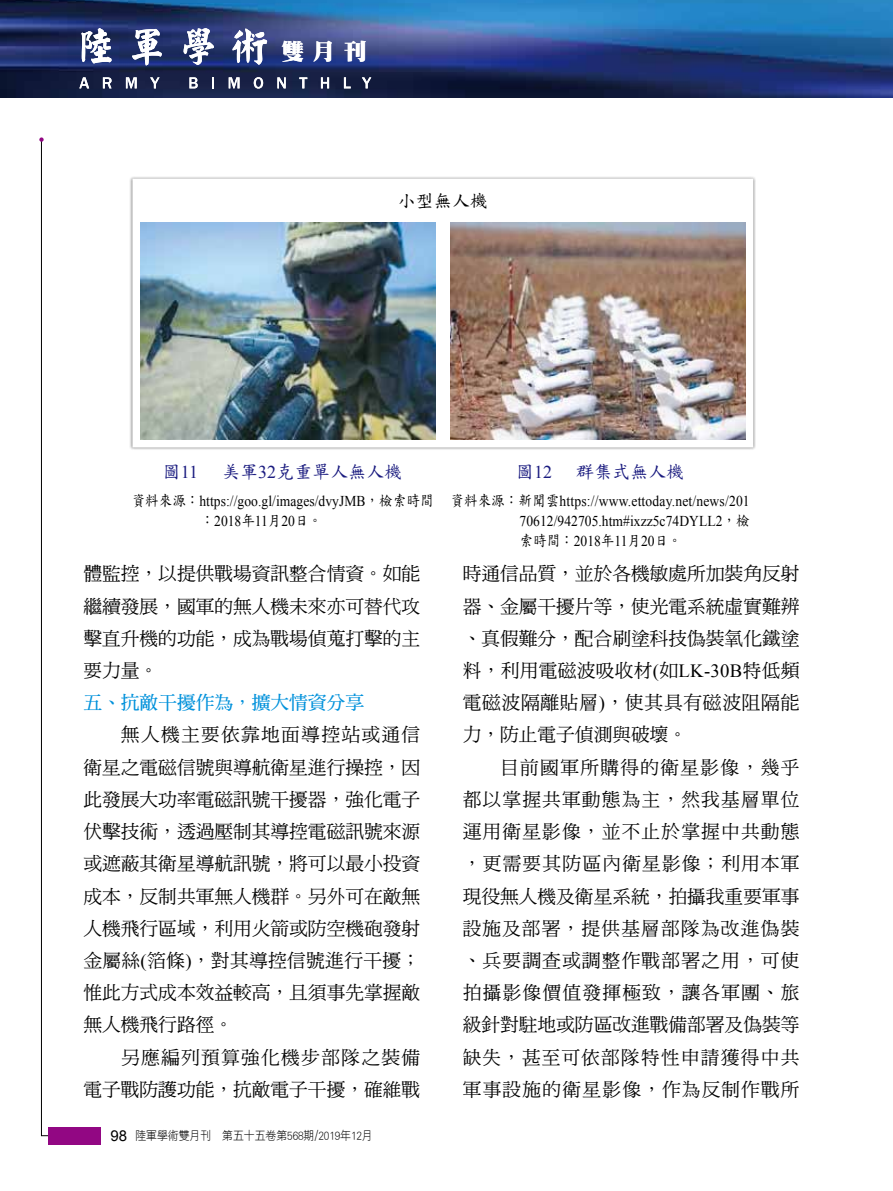
<style>
.page{position:relative;width:893px;height:1191px;background:#fff}
.page>*{position:absolute;margin:0;border:0;box-sizing:border-box;transform-origin:0 0}
.t1{font:22.5px "DF Ming UB HK BF";color:#fff}
.t2{font:18.75px/32.2px "DF Ming Md HK BF";color:#000;text-align:justify}
.t3{font:18.75px/32.2px "DF Ming Md HK BF";letter-spacing:.07em;color:#000;text-align:right}
.t4{font:18.75px "DF Ming Bd HK BF";color:#0091db}
.t5{font:18px "DF Kai Shu SB Estd BF";color:#1b1c80}
.t6{font:18px "Times New Roman";color:#1b1c80}
.t7{font:18px "DF Kai Shu SB Estd BF";color:#000}
.t8{font:15px/20px "Times New Roman";letter-spacing:.005em;color:#000;scale:.9 1}
.t9{font:15px "DF Kai Shu SB Estd BF";color:#000;scale:.9 1}
.t10{font:12px "DF Hei Lt HKP BF";color:#000;scale:.9 1}
.s1{font-family:"DF Kai Shu SB Estd BF"}
.s2{font-family:"Times New Roman"}
.s3{font-family:"Arial";font-size:15px}
</style>
<div class="page">
<img style="left:0;top:0;width:893px;height:97px">
<svg style="left:79px;top:77px;width:10px;height:11px"></svg>
<svg style="left:103px;top:77px;width:9px;height:11px"></svg>
<svg style="left:126px;top:77px;width:11px;height:11px"></svg>
<svg style="left:150px;top:77px;width:10px;height:11px"></svg>
<svg style="left:189px;top:77px;width:9px;height:11px"></svg>
<svg style="left:212px;top:77px;width:2px;height:11px"></svg>
<svg style="left:229px;top:77px;width:11px;height:11px"></svg>
<svg style="left:254px;top:77px;width:9px;height:12px"></svg>
<svg style="left:277px;top:77px;width:9px;height:11px"></svg>
<svg style="left:299px;top:77px;width:8px;height:11px"></svg>
<svg style="left:321px;top:77px;width:8px;height:11px"></svg>
<svg style="left:344px;top:77px;width:7px;height:11px"></svg>
<svg style="left:362px;top:77px;width:9px;height:11px"></svg>
<svg style="left:81px;top:28px;width:31px;height:35px"></svg>
<svg style="left:132px;top:29px;width:30px;height:37px"></svg>
<svg style="left:184px;top:28px;width:30px;height:37px"></svg>
<svg style="left:232px;top:29px;width:35px;height:36px"></svg>
<svg style="left:41px;top:142px;width:7px;height:994px"></svg>
<div style="left:48px;top:1127px;width:53px;height:17px;background:#920783"></div>
<svg style="left:39px;top:137px;width:5px;height:5px"></svg>
<div style="left:130px;top:176px;width:626px;height:274px;background:#000;opacity:.5"></div>
<div style="left:132px;top:179px;width:621px;height:268px;background:#fff"></div>
<img style="left:140px;top:222px;width:295px;height:217px">
<img style="left:451px;top:222px;width:294px;height:217px">
<p class="t1" style="left:282px;top:40px;width:87px">雙月刊</p>
<p class="t7" style="left:398px;top:191px;width:91px">小型無人機</p>
<p class="t6" style="left:163px;top:459px;width:37px"><span class="s1">圖</span>11</p>
<p class="t5" style="left:222px;top:462px;width:181px">美軍<span class="s2">32</span>克重單人無人機</p>
<p class="t6" style="left:516px;top:459px;width:37px"><span class="s1">圖</span>12</p>
<p class="t5" style="left:576px;top:462px;width:109px">群集式無人機</p>
<p class="t8" style="left:201px;top:491px;width:260px;text-indent:-69px"><span class="s1">資料來源：</span> https://goo.gl/images/dvyJMB<span class="s1">，檢索時間：</span>2018<span class="s1">年</span>11<span class="s1">月</span>20<span class="s1">日。</span></p>
<p class="t8" style="left:451px;top:491px;width:334px;text-align:right"><span class="s1">資料來源：新聞雲</span>https://www.ettoday.net/news/201<br>70612/942705.htm#ixzz5c74DYLL2<span class="s1">，檢</span></p>
<p class="t9" style="left:520px;top:533px;width:182px">索時間：<span class="s2">2018</span>年<span class="s2">11</span>月<span class="s2">20</span>日。</p>
<p class="t2" style="left:83px;top:557px;width:338px">體監控，以提供戰場資訊整合情資。如能繼續發展，國軍的無人機未來亦可替代攻擊直升機的功能，成為戰場偵蒐打擊的主要力量。</p>
<p class="t4" style="left:83px;top:693px;width:282px">五、抗敵干擾作為，擴大情資分享</p>
<p class="t2" style="left:83px;top:718px;width:338px;text-indent:38px">無人機主要依靠地面導控站或通信衛星之電磁信號與導航衛星進行操控，因此發展大功率電磁訊號干擾器，強化電子伏擊技術，透過壓制其導控電磁訊號來源或遮蔽其衛星導航訊號，將可以最小投資成本，反制共軍無人機群。另外可在敵無人機飛行區域，利用火箭或防空機砲發射金屬絲<span class="s2">(</span>箔條<span class="s2">)</span>，對其導控信號進行干擾；惟此方式成本效益較高，且須事先掌握敵無人機飛行路徑。</p>
<p class="t3" style="left:83px;top:1040px;width:338px">另應編列預算強化機步部隊之裝備<br>電子戰防護功能，抗敵電子干擾，確維戰</p>
<p class="t10" style="left:111px;top:1129px;width:293px"><span class="s3">98</span> 陸軍學術雙月刊　第五十五卷第568期/2019年12月</p>
<p class="t2" style="left:463px;top:557px;width:338px">時通信品質，並於各機敏處所加裝角反射器、金屬干擾片等，使光電系統虛實難辨、真假難分，配合刷塗科技偽裝氧化鐵塗料，利用電磁波吸收材<span class="s2">(</span>如<span class="s2">LK-30B</span>特低頻電磁波隔離貼層<span class="s2">)</span>，使其具有磁波阻隔能力，防止電子偵測與破壞。</p>
<p class="t2" style="left:463px;top:751px;width:338px;text-indent:38px">目前國軍所購得的衛星影像，幾乎都以掌握共軍動態為主，然我基層單位運用衛星影像，並不止於掌握中共動態，更需要其防區內衛星影像；利用本軍現役無人機及衛星系統，拍攝我重要軍事設施及部署，提供基層部隊為改進偽裝、兵要調查或調整作戰部署之用，可使拍攝影像價值發揮極致，讓各軍團、旅級針對駐地或防區改進戰備部署及偽裝等缺失，甚至可依部隊特性申請獲得中共軍事設施的衛星影像，作為反制作戰所</p>
</div>
